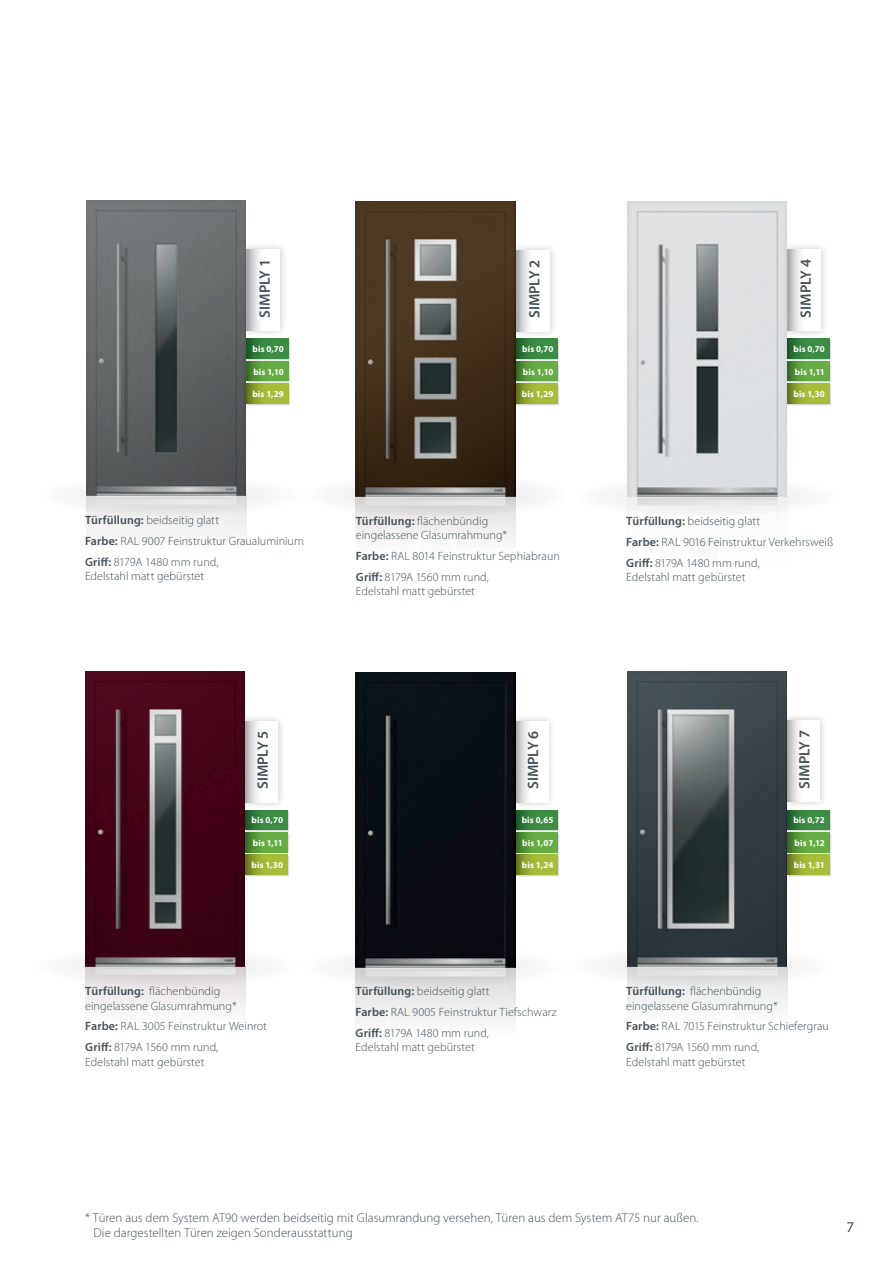
<style>
.page{position:relative;width:893px;height:1263px;background:#fff}
.page>*{position:absolute;margin:0;border:0;box-sizing:border-box;transform-origin:0 0}
.t1{font:600 15px "Myriad Pro";color:#425159}
.t2{font:15px "Myriad Pro";color:#425159}
.t3{font:300 12.9px/15.5px "Myriad Pro";color:#425159}
.t4{font:300 12px/20.9px "Myriad Pro";letter-spacing:.005em;color:#425159}
.t5{font:700 9px "Myriad Pro";letter-spacing:.02em;color:#fff}
.s1{font-weight:600}
</style>
<div class="page">
<div style="left:245px;top:338px;width:45px;height:22px;background:#231f20;opacity:.25"></div>
<svg style="left:246px;top:339px;width:42px;height:19px"></svg>
<div style="left:245px;top:361px;width:45px;height:22px;background:#231f20;opacity:.25"></div>
<svg style="left:246px;top:361px;width:42px;height:20px"></svg>
<div style="left:245px;top:383px;width:45px;height:22px;background:#231f20;opacity:.25"></div>
<svg style="left:246px;top:384px;width:42px;height:19px"></svg>
<div style="left:244px;top:809px;width:45px;height:22px;background:#231f20;opacity:.25"></div>
<svg style="left:245px;top:810px;width:42px;height:19px"></svg>
<div style="left:244px;top:832px;width:45px;height:22px;background:#231f20;opacity:.25"></div>
<svg style="left:245px;top:832px;width:42px;height:20px"></svg>
<div style="left:244px;top:854px;width:45px;height:22px;background:#231f20;opacity:.25"></div>
<svg style="left:245px;top:855px;width:42px;height:19px"></svg>
<div style="left:514px;top:809px;width:46px;height:22px;background:#231f20;opacity:.25"></div>
<svg style="left:516px;top:810px;width:42px;height:19px"></svg>
<div style="left:514px;top:832px;width:46px;height:22px;background:#231f20;opacity:.25"></div>
<svg style="left:516px;top:832px;width:42px;height:20px"></svg>
<div style="left:514px;top:854px;width:46px;height:22px;background:#231f20;opacity:.25"></div>
<svg style="left:516px;top:855px;width:42px;height:19px"></svg>
<div style="left:786px;top:809px;width:45px;height:22px;background:#231f20;opacity:.25"></div>
<svg style="left:787px;top:810px;width:42px;height:19px"></svg>
<div style="left:786px;top:832px;width:45px;height:22px;background:#231f20;opacity:.25"></div>
<svg style="left:787px;top:832px;width:42px;height:20px"></svg>
<div style="left:786px;top:854px;width:45px;height:22px;background:#231f20;opacity:.25"></div>
<svg style="left:787px;top:855px;width:42px;height:19px"></svg>
<div style="left:515px;top:338px;width:45px;height:22px;background:#231f20;opacity:.25"></div>
<svg style="left:516px;top:339px;width:42px;height:19px"></svg>
<div style="left:515px;top:361px;width:45px;height:22px;background:#d5d4d5"></div>
<svg style="left:516px;top:361px;width:42px;height:20px"></svg>
<div style="left:515px;top:383px;width:45px;height:22px;background:#231f20;opacity:.25"></div>
<svg style="left:516px;top:384px;width:42px;height:19px"></svg>
<div style="left:786px;top:338px;width:45px;height:22px;background:#231f20;opacity:.25"></div>
<svg style="left:787px;top:339px;width:42px;height:19px"></svg>
<div style="left:786px;top:361px;width:45px;height:22px;background:#231f20;opacity:.25"></div>
<svg style="left:787px;top:361px;width:42px;height:20px"></svg>
<div style="left:786px;top:383px;width:45px;height:22px;background:#231f20;opacity:.25"></div>
<svg style="left:787px;top:384px;width:42px;height:19px"></svg>
<div style="left:36px;top:476px;width:269px;height:39px;background:#fafafa;border-radius:50%"></div>
<div style="left:304px;top:474px;width:268px;height:42px;background:#f9f9f9;border-radius:50%"></div>
<div style="left:572px;top:477px;width:269px;height:39px;background:#fafafa;border-radius:50%"></div>
<div style="left:32px;top:947px;width:269px;height:39px;background:#fafafa;border-radius:50%"></div>
<div style="left:299px;top:947px;width:269px;height:40px;background:#fafafa;border-radius:50%"></div>
<div style="left:567px;top:947px;width:269px;height:39px;background:#f9f9f9;border-radius:50%"></div>
<div style="left:238px;top:242px;width:50px;height:96px;background:#231f20;opacity:.25"></div>
<svg style="left:246px;top:250px;width:34px;height:81px"></svg>
<img style="left:86px;top:201px;width:160px;height:471px">
<div style="left:506px;top:714px;width:50px;height:96px;background:#231f20;opacity:.25"></div>
<svg style="left:516px;top:721px;width:32px;height:81px"></svg>
<img style="left:356px;top:791px;width:160px;height:176px">
<svg style="left:356px;top:967px;width:160px;height:53px;fill:#e6e7e7"></svg>
<div style="left:236px;top:714px;width:50px;height:96px;background:#231f20;opacity:.25"></div>
<svg style="left:245px;top:721px;width:33px;height:81px"></svg>
<img style="left:85px;top:672px;width:160px;height:338px">
<div style="left:779px;top:242px;width:50px;height:96px;background:#231f20;opacity:.25"></div>
<svg style="left:787px;top:250px;width:34px;height:81px"></svg>
<img style="left:627px;top:202px;width:160px;height:470px">
<div style="left:778px;top:713px;width:49px;height:96px;background:#231f20;opacity:.25"></div>
<svg style="left:787px;top:721px;width:32px;height:80px"></svg>
<img style="left:627px;top:672px;width:160px;height:336px">
<div style="left:508px;top:243px;width:49px;height:96px;background:#231f20;opacity:.25"></div>
<svg style="left:516px;top:250px;width:33px;height:81px"></svg>
<img style="left:356px;top:202px;width:160px;height:589px">
<p class="t1" style="left:255px;top:318px;width:60px;rotate:-90deg">SIMPLY 1</p>
<p class="t5" style="left:252px;top:344px;width:33px">bis 0,70</p>
<p class="t5" style="left:253px;top:366px;width:32px">bis 1,10</p>
<p class="t5" style="left:252px;top:389px;width:33px">bis 1,29</p>
<p class="t4" style="left:85px;top:510px;width:220px"><span class="s1">Türfüllung:</span> beidseitig glatt<br><span class="s1">Farbe:</span> RAL 9007 Feinstruktur Graualuminium<br><span class="s1">Griff:</span> 8179A 1480 mm rund,</p>
<p class="t4" style="left:85px;top:566px;width:121px">Edelstahl matt gebürstet</p>
<p class="t1" style="left:525px;top:318px;width:60px;rotate:-90deg">SIMPLY 2</p>
<p class="t5" style="left:522px;top:344px;width:33px">bis 0,70</p>
<p class="t5" style="left:523px;top:366px;width:32px">bis 1,10</p>
<p class="t5" style="left:522px;top:389px;width:33px">bis 1,29</p>
<p class="t4" style="left:356px;top:513px;width:153px;line-height:14.4px"><span class="s1">Türfüllung:</span> flächenbündig eingelassene Glasumrahmung*</p>
<p class="t4" style="left:356px;top:545px;width:205px"><span class="s1">Farbe:</span> RAL 8014 Feinstruktur Sephiabraun<br><span class="s1">Griff:</span> 8179A 1560 mm rund,</p>
<p class="t4" style="left:356px;top:581px;width:121px">Edelstahl matt gebürstet</p>
<p class="t1" style="left:253px;top:789px;width:60px;rotate:-90deg">SIMPLY 5</p>
<p class="t1" style="left:524px;top:789px;width:60px;rotate:-90deg">SIMPLY 6</p>
<p class="t5" style="left:251px;top:815px;width:33px">bis 0,70</p>
<p class="t5" style="left:253px;top:837px;width:32px">bis 1,11</p>
<p class="t5" style="left:251px;top:860px;width:33px">bis 1,30</p>
<p class="t4" style="left:85px;top:984px;width:153px;line-height:14.4px"><span class="s1">Türfüllung:</span> flächenbündig eingelassene Glasumrahmung*</p>
<p class="t4" style="left:85px;top:1016px;width:183px"><span class="s1">Farbe:</span> RAL 3005 Feinstruktur Weinrot<br><span class="s1">Griff:</span> 8179A 1560 mm rund,</p>
<p class="t4" style="left:85px;top:1051px;width:121px">Edelstahl matt gebürstet</p>
<p class="t5" style="left:522px;top:815px;width:33px">bis 0,65</p>
<p class="t5" style="left:522px;top:837px;width:33px">bis 1,07</p>
<p class="t5" style="left:522px;top:860px;width:33px">bis 1,24</p>
<p class="t4" style="left:356px;top:981px;width:202px"><span class="s1">Türfüllung:</span> beidseitig glatt<br><span class="s1">Farbe:</span> RAL 9005 Feinstruktur Tiefschwarz<br><span class="s1">Griff:</span> 8179A 1480 mm rund,</p>
<p class="t4" style="left:356px;top:1036px;width:121px">Edelstahl matt gebürstet</p>
<p class="t1" style="left:796px;top:318px;width:60px;rotate:-90deg">SIMPLY 4</p>
<p class="t5" style="left:793px;top:344px;width:33px">bis 0,70</p>
<p class="t5" style="left:795px;top:366px;width:32px">bis 1,11</p>
<p class="t5" style="left:793px;top:389px;width:33px">bis 1,30</p>
<p class="t4" style="left:626px;top:510px;width:208px"><span class="s1">Türfüllung:</span> beidseitig glatt<br><span class="s1">Farbe:</span> RAL 9016 Feinstruktur Verkehrsweiß<br><span class="s1">Griff:</span> 8179A 1480 mm rund,</p>
<p class="t4" style="left:626px;top:566px;width:121px">Edelstahl matt gebürstet</p>
<p class="t1" style="left:795px;top:789px;width:60px;rotate:-90deg">SIMPLY 7</p>
<p class="t5" style="left:793px;top:815px;width:33px">bis 0,72</p>
<p class="t5" style="left:794px;top:837px;width:32px">bis 1,12</p>
<p class="t5" style="left:794px;top:860px;width:33px">bis 1,31</p>
<p class="t4" style="left:626px;top:984px;width:153px;line-height:14.4px"><span class="s1">Türfüllung:</span> flächenbündig eingelassene Glasumrahmung*</p>
<p class="t4" style="left:626px;top:1016px;width:204px"><span class="s1">Farbe:</span> RAL 7015 Feinstruktur Schiefergrau<br><span class="s1">Griff:</span> 8179A 1560 mm rund,</p>
<p class="t4" style="left:626px;top:1051px;width:121px">Edelstahl matt gebürstet</p>
<p class="t3" style="left:94px;top:1209px;width:607px;text-indent:-9px">* Türen aus dem System AT90 werden beidseitig mit Glasumrandung versehen, Türen aus dem System AT75 nur außen.<br>Die dargestellten Türen zeigen Sonderausstattung</p>
<p class="t2" style="left:847px;top:1218px;width:9px">7</p>
</div>
